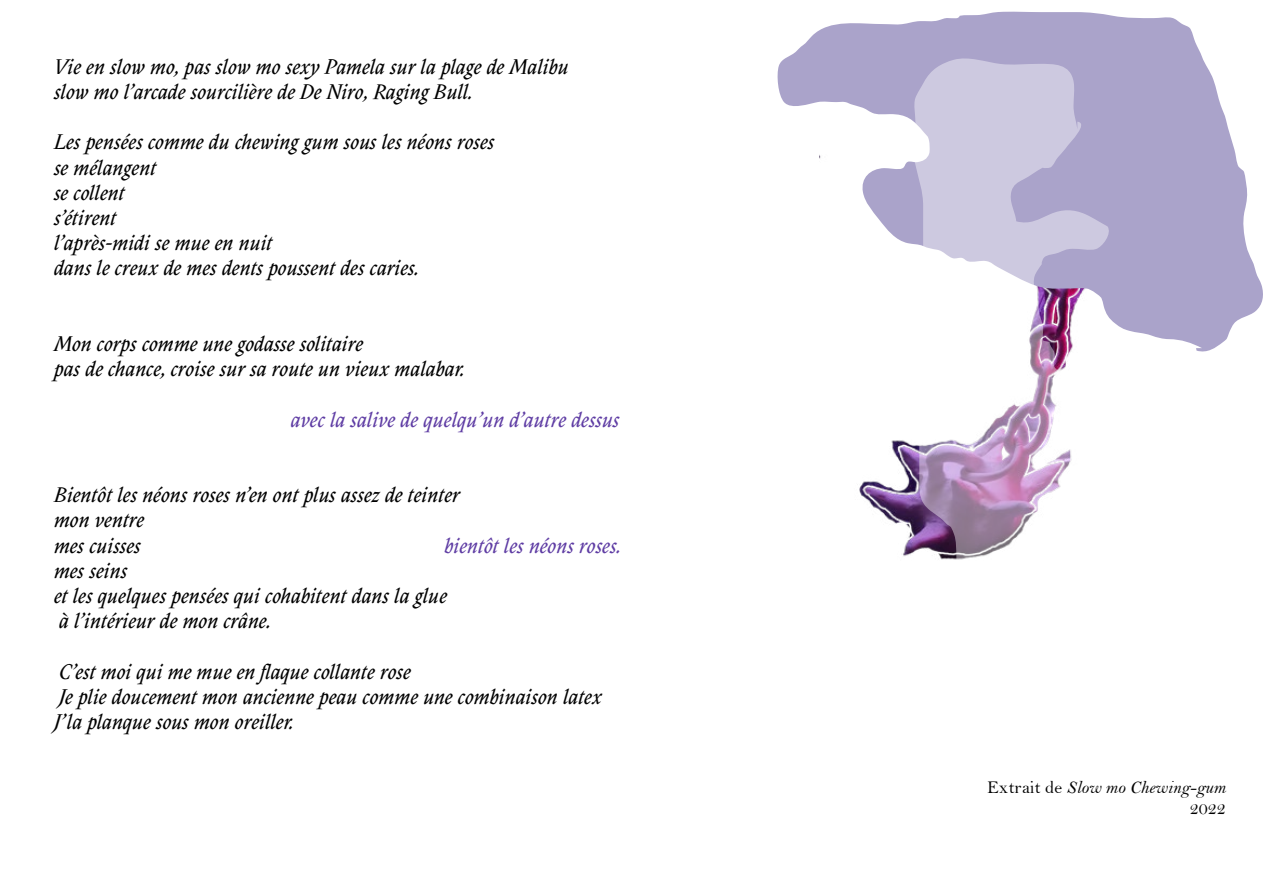
<style>
.page{position:relative;width:1263px;height:893px;background:#fff}
.page>*{position:absolute;margin:0;border:0;box-sizing:border-box;transform-origin:0 0}
.t1{font:italic 21px/25.2px "Adelphe Floreal";color:#000}
.t2{font:italic 21px "Adelphe Floreal";color:#5f3da4}
.t3{font:18px "Bell MT Italic";color:#000}
.t4{font:18px "Bell";color:#000}
.s1{font-family:"Bell"}
</style>
<div class="page">
<img style="left:859px;top:440px;width:54px;height:117px">
<svg style="left:777px;top:11px;width:486px;height:340px"></svg>
<svg style="left:913px;top:56px;width:296px;height:504px"></svg>
<p class="t1" style="left:54px;top:54px;width:516px">Vie en slow mo, pas slow mo sexy Pamela sur la plage de Malibu slow mo l’arcade sourcilière de De Niro, Raging Bull.</p>
<p class="t1" style="left:54px;top:130px;width:442px">Les pensées comme du chewing gum sous les néons roses se mélangent<br>se collent<br>s’étirent<br>l’après-midi se mue en nuit<br>dans le creux de mes dents poussent des caries.</p>
<p class="t1" style="left:54px;top:331px;width:412px">Mon corps comme une godasse solitaire<br>pas de chance, croise sur sa route un vieux malabar.</p>
<p class="t2" style="left:291px;top:407px;width:330px">avec la salive de quelqu’un d’autre dessus</p>
<p class="t1" style="left:54px;top:482px;width:407px">Bientôt les néons roses n’en ont plus assez de teinter mon ventre<br>mes cuisses</p>
<p class="t2" style="left:444px;top:533px;width:178px">bientôt les néons roses.</p>
<p class="t1" style="left:54px;top:558px;width:395px">mes seins<br>et les quelques pensées qui cohabitent dans la glue à l’intérieur de mon crâne.</p>
<p class="t1" style="left:54px;top:659px;width:549px">C’est moi qui me mue en flaque collante rose<br>Je plie doucement mon ancienne peau comme une combinaison latex<br>J’la planque sous mon oreiller.</p>
<p class="t3" style="left:987px;top:776px;width:240px"><span class="s1">Extrait de</span> Slow mo Chewing-gum</p>
<p class="t4" style="left:1190px;top:798px;width:37px">2022</p>
</div>
